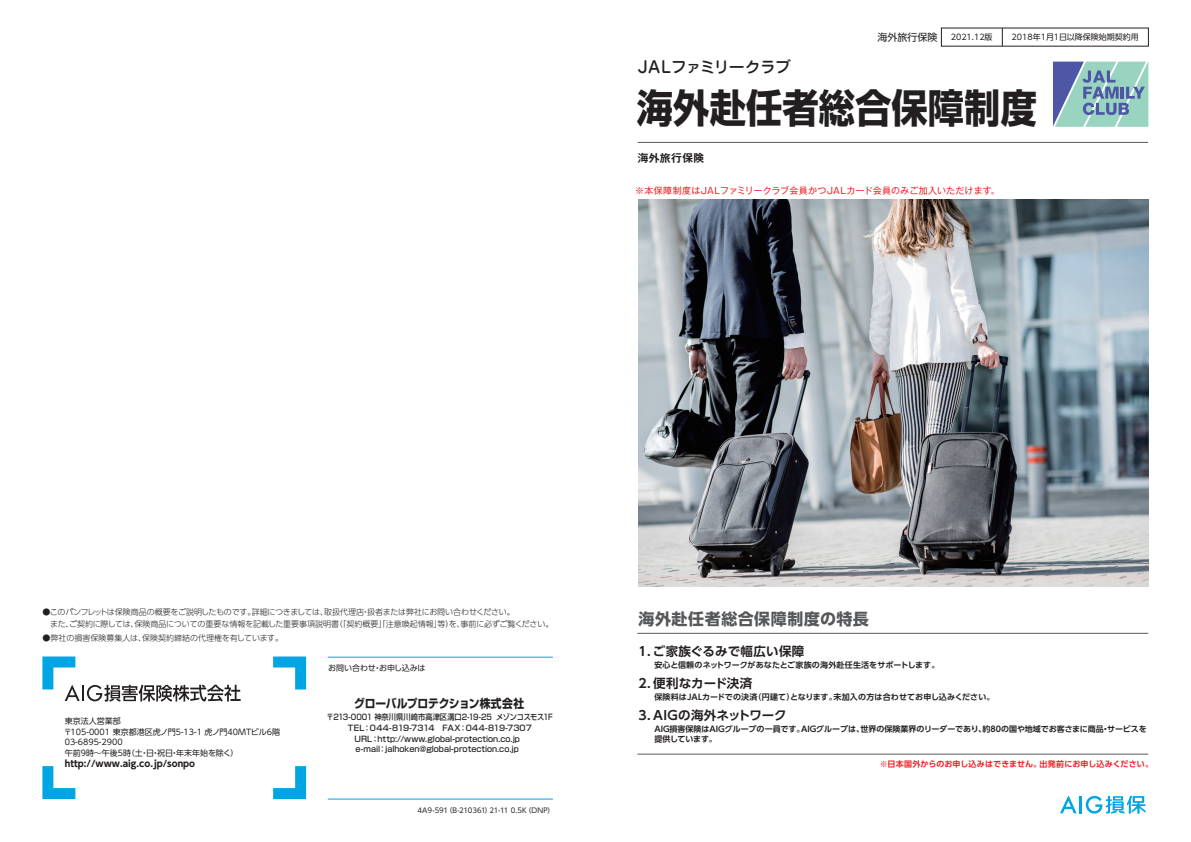
<style>
.page{position:relative;width:1191px;height:842px;background:#fff}
.page>*{position:absolute;margin:0;border:0;box-sizing:border-box;transform-origin:0 0}
.t1{font:700 39.5px "Shin Go Pro";color:#231f20;scale:.92 1}
.t2{font:700 16px "UD Shin Go Pro";letter-spacing:.03em;color:#57585a}
.t3{font:500 16px "Jun 34 Pro";letter-spacing:-.05em;color:#231f20}
.t4{font:700 12.5px "UD Shin Go Pro De";letter-spacing:.02em;color:#231f20}
.t5{font:700 12.5px "UD Shin Go Pro De";letter-spacing:-.005em;color:#231f20}
.t6{font:700 12px "Shin Go Pro";letter-spacing:-.01em;color:#231f20;scale:.9 1}
.t7{font:700 10.8px "Gothic MB101 Pro De";letter-spacing:.045em;color:#231f20}
.t8{font:10px "UD Shin Go Pro";color:#231f20}
.t9{font:9px "Gothic MB101 Pro";letter-spacing:.02em;color:#ee1d23}
.t10{font:700 9px "UD Shin Go Pro";color:#231f20}
.t11{font:700 8px/10px "UD Shin Go Pro De";color:#231f20}
.t12{font:300 8px/12px "UD Shin Go Pro";letter-spacing:-.02em;color:#231f20}
.t13{font:8px/10.6px "UD Shin Go Pro";color:#231f20}
.t14{font:500 8px "Shin Go Pro";letter-spacing:.005em;color:#231f20}
.t15{font:500 8px "Shin Go Pro";letter-spacing:.005em;color:#231f20;scale:.9 1}
.t16{font:700 8px "UD Shin Go Pro De";letter-spacing:.015em;color:#ee1d23}
.t17{font:300 8px "UD Shin Go Pro";color:#231f20}
.t18{font:7px "UD Shin Go Pro";letter-spacing:-.025em;color:#231f20}
</style>
<div class="page">
<img style="left:638px;top:200px;width:510px;height:387px">
<hr style="left:637px;top:633px;width:511px;height:1px;background:#57585a">
<hr style="left:637px;top:754px;width:511px;height:1px;background:#57585a">
<svg style="left:1060px;top:796px;width:85px;height:18px"></svg>
<hr style="left:328px;top:657px;width:225px;height:1px;background:#00a5e3">
<hr style="left:328px;top:799px;width:225px;height:1px;background:#00a5e3">
<svg style="left:273px;top:656px;width:33px;height:33px"></svg>
<svg style="left:273px;top:766px;width:33px;height:33px"></svg>
<svg style="left:42px;top:766px;width:33px;height:33px"></svg>
<svg style="left:42px;top:656px;width:199px;height:46px"></svg>
<svg style="left:1001px;top:28px;width:1px;height:18px"></svg>
<hr style="left:637px;top:142px;width:511px;height:1px;background:#57585a">
<svg style="left:1053px;top:62px;width:95px;height:65px;background:#86b0bb"></svg>
<h2 class="t3" style="left:637px;top:54px;width:155px">JALファミリークラブ</h2>
<p class="t8" style="left:877px;top:29px;width:61px">海外旅行保険</p>
<p class="t13" style="left:950px;top:32px;width:43px">2021.12版</p>
<p class="t13" style="left:1011px;top:32px;width:129px">2018年1月1日以降保険始期契約用</p>
<h1 class="t1" style="left:637px;top:76px;width:436px">海外赴任者総合保障制度</h1>
<h3 class="t7" style="left:637px;top:149px;width:68px">海外旅行保険</h3>
<p class="t9" style="left:635px;top:183px;width:366px">※本保障制度はJALファミリークラブ会員かつJALカード会員のみご加入いただけます。</p>
<p class="t12" style="left:42px;top:605px;width:512px">●このパンフレットは保険商品の概要をご説明したものです。詳細につきましては、取扱代理店・扱者または弊社にお問い合わせください。<br>　また、ご契約に際しては、保険商品についての重要な情報を記載した重要事項説明書（「契約概要」「注意喚起情報」等）を、事前に必ずご覧ください。</p>
<p class="t17" style="left:42px;top:631px;width:242px">●弊社の損害保険募集人は、保険契約締結の代理権を有しています。</p>
<p class="t13" style="left:64px;top:715px;width:218px">東京法人営業部<br>〒105-0001 東京都港区虎ノ門5-13-1 虎ノ門40MTビル6階<br>03-6895-2900<br>午前9時～午後5時（土・日・祝日・年末年始を除く）</p>
<p class="t10" style="left:65px;top:756px;width:132px">http://www.aig.co.jp/sonpo</p>
<p class="t13" style="left:328px;top:662px;width:99px">お問い合わせ・お申し込みは</p>
<h3 class="t6" style="left:354px;top:694px;width:190px">グローバルプロテクション株式会社</h3>
<p class="t15" style="left:327px;top:710px;width:252px">〒213-0001 神奈川県川崎市高津区溝口2-19-25 メゾンコスモス1F</p>
<p class="t14" style="left:348px;top:721px;width:185px">TEL：044-819-7314　FAX：044-819-7307</p>
<p class="t14" style="left:354px;top:732px;width:167px">URL：http://www.global-protection.co.jp</p>
<p class="t14" style="left:355px;top:742px;width:165px">e-mail：jalhoken@global-protection.co.jp</p>
<p class="t18" style="left:417px;top:805px;width:138px">4A9-591（B-210361）21-11 0.5K（DNP）</p>
<h2 class="t2" style="left:638px;top:606px;width:232px">海外赴任者総合保障制度の特長</h2>
<h3 class="t4" style="left:638px;top:641px;width:167px">1．ご家族ぐるみで幅広い保障</h3>
<p class="t11" style="left:654px;top:660px;width:286px">安心と信頼のネットワークがあなたとご家族の海外赴任生活をサポートします。</p>
<h3 class="t5" style="left:638px;top:673px;width:115px">2．便利なカード決済</h3>
<p class="t11" style="left:654px;top:692px;width:342px">保険料はJALカードでの決済（円建て）となります。未加入の方は合わせてお申し込みください。</p>
<h3 class="t4" style="left:638px;top:705px;width:150px">3．AIGの海外ネットワーク</h3>
<p class="t11" style="left:638px;top:724px;width:509px;text-indent:16px">AIG損害保険はAIGグループの一員です。AIGグループは、世界の保険業界のリーダーであり、約80の国や地域でお客さまに商品・サービスを　　提供しています。</p>
<p class="t16" style="left:880px;top:757px;width:275px">※日本国外からのお申し込みはできません。出発前にお申し込みください。</p>
</div>
